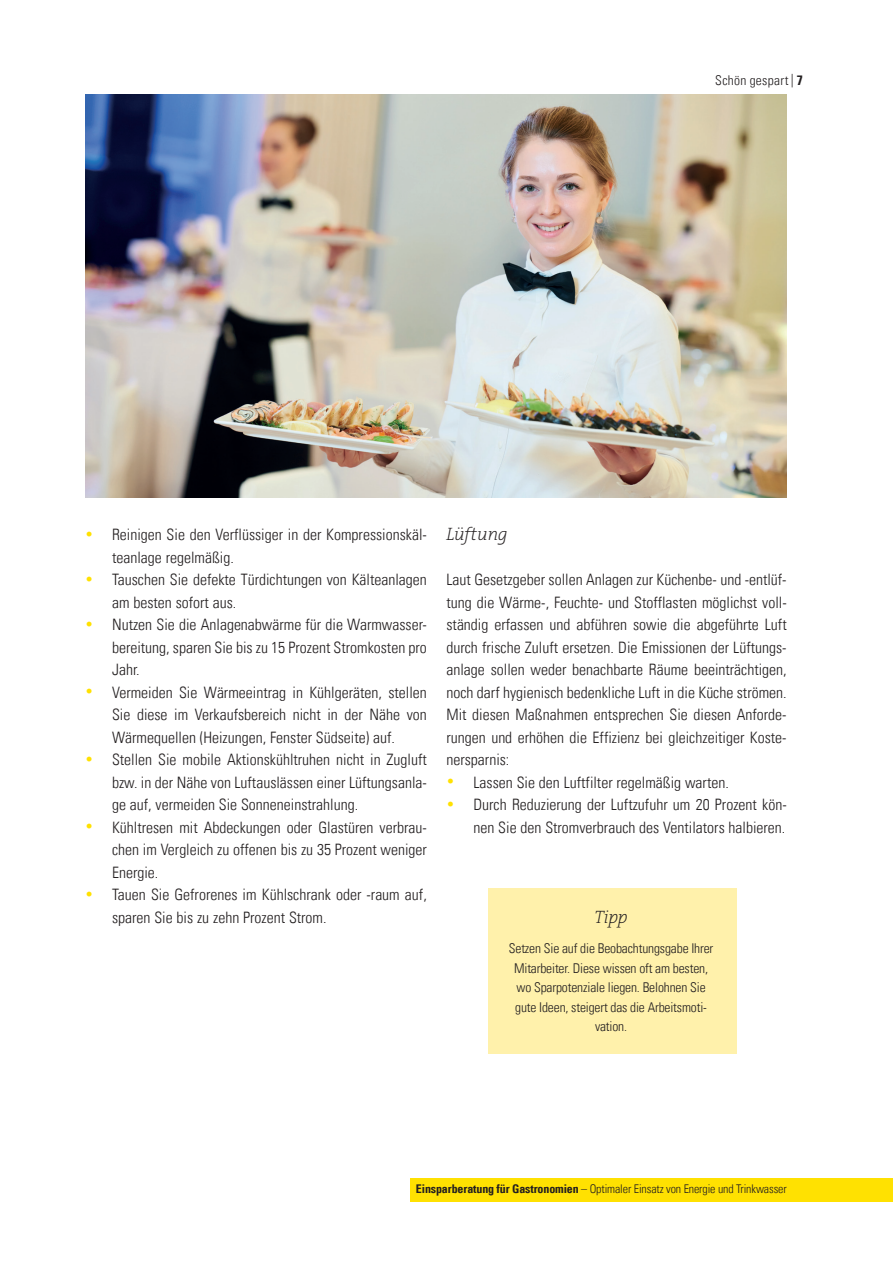
<style>
.page{position:relative;width:893px;height:1263px;background:#fff}
.page>*{position:absolute;margin:0;border:0;box-sizing:border-box;transform-origin:0 0}
.t1{font:18px "The Serif HP2 Ex Lig IT";color:#231f20}
.t2{font:300 condensed 15.75px/22.5px "Univers LT";color:#231f20;text-align:justify}
.t3{font:300 condensed 13.5px/19.5px "Univers LT";letter-spacing:-.01em;color:#231f20;text-align:center}
.t4{font:300 condensed 13.5px "Univers LT";letter-spacing:.02em;color:#231f20}
.t5{font:300 condensed 12px "Univers LT";letter-spacing:-.01em;color:#231f20}
.s1{font-weight:700}
.s2{font-size:13.5px;color:#ffe101}
</style>
<div class="page">
<div style="left:410px;top:1178px;width:483px;height:24px;background:#ffe101"></div>
<img style="left:85px;top:94px;width:701px;height:403px">
<div style="left:488px;top:888px;width:248px;height:166px;background:#fff1ab"></div>
<p class="t4" style="left:715px;top:72px;width:89px">Schön gespart| <span class="s1">7</span></p>
<p class="t2" style="left:112px;top:523px;width:316px;text-indent:-27px"><span class="s2">•</span> Reinigen Sie den Verflüssiger in der Kompressionskäl&shy;teanlage regelmäßig.</p>
<p class="t2" style="left:112px;top:568px;width:316px;text-indent:-27px"><span class="s2">•</span> Tauschen Sie defekte Türdichtungen von Kälteanlagen am besten sofort aus.</p>
<p class="t2" style="left:112px;top:613px;width:316px;text-indent:-27px"><span class="s2">•</span> Nutzen Sie die Anlagenabwärme für die Warmwasser&shy;bereitung, sparen Sie bis zu 15 Prozent Stromkosten pro Jahr.</p>
<p class="t2" style="left:112px;top:681px;width:316px;text-indent:-27px"><span class="s2">•</span> Vermeiden Sie Wärmeeintrag in Kühlgeräten, stellen Sie diese im Verkaufsbereich nicht in der Nähe von Wärmequellen (Heizungen, Fenster Südseite) auf.</p>
<p class="t2" style="left:112px;top:748px;width:316px;text-indent:-27px"><span class="s2">•</span> Stellen Sie mobile Aktionskühltruhen nicht in Zugluft bzw. in der Nähe von Luftauslässen einer Lüftungsanla&shy;ge auf, vermeiden Sie Sonneneinstrahlung.</p>
<p class="t2" style="left:112px;top:816px;width:316px;text-indent:-27px"><span class="s2">•</span> Kühltresen mit Abdeckungen oder Glastüren verbrau&shy;chen im Vergleich zu offenen bis zu 35 Prozent weniger Energie.</p>
<p class="t2" style="left:112px;top:883px;width:316px;text-indent:-27px"><span class="s2">•</span> Tauen Sie Gefrorenes im Kühlschrank oder -raum auf, sparen Sie bis zu zehn Prozent Strom.</p>
<p class="t1" style="left:446px;top:522px;width:63px">Lüftung</p>
<p class="t2" style="left:446px;top:568px;width:342px">Laut Gesetzgeber sollen Anlagen zur Küchenbe- und -entlüf&shy;tung die Wärme-, Feuchte- und Stofflasten möglichst voll&shy;ständig erfassen und abführen sowie die abgeführte Luft durch frische Zuluft ersetzen. Die Emissionen der Lüftungs&shy;anlage sollen weder benachbarte Räume beeinträchtigen, noch darf hygienisch bedenkliche Luft in die Küche strömen.<br>Mit diesen Maßnahmen entsprechen Sie diesen Anforde&shy;rungen und erhöhen die Effizienz bei gleichzeitiger Koste&shy;nersparnis:</p>
<p class="t2" style="left:446px;top:771px;width:284px"><span class="s2">•</span> Lassen Sie den Luftfilter regelmäßig warten.</p>
<p class="t2" style="left:446px;top:793px;width:342px;text-align:right"><span class="s2">•</span> Durch Reduzierung der Luftzufuhr um 20 Prozent kön&shy;nen Sie den Stromverbrauch des Ventilators halbieren.</p>
<p class="t1" style="left:594px;top:905px;width:35px">Tipp</p>
<p class="t3" style="left:509px;top:938px;width:206px">Setzen Sie auf die Beobachtungsgabe Ihrer Mitarbeiter. Diese wissen oft am besten, wo Sparpotenziale liegen. Belohnen Sie gute Ideen, steigert das die Arbeitsmoti&shy;vation.</p>
<p class="t5" style="left:416px;top:1182px;width:372px"><span class="s1">Einsparberatung für Gastronomien</span> – Optimaler Einsatz von Energie und Trinkwasser</p>
</div>
